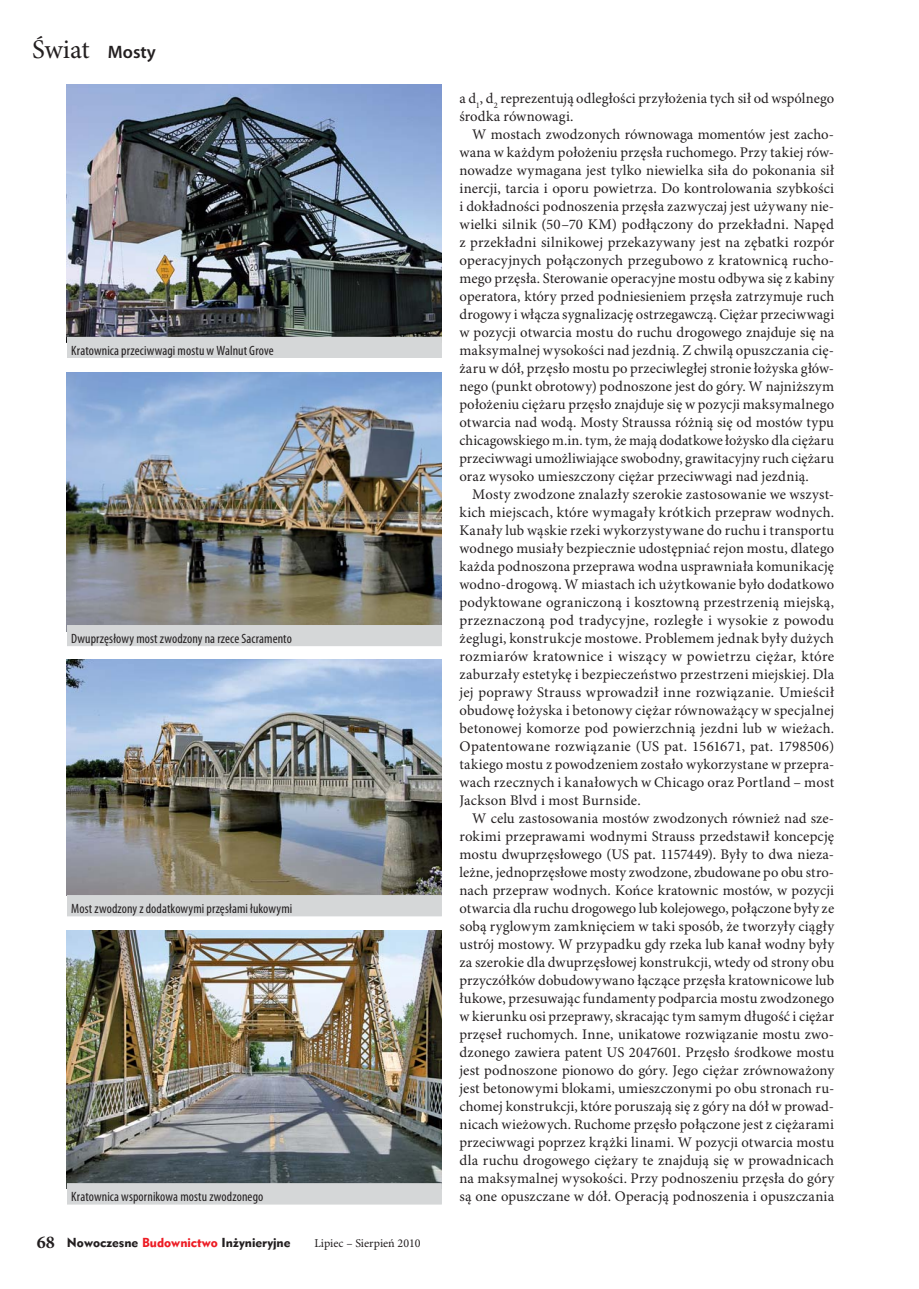
<style>
.page{position:relative;width:919px;height:1289px;background:#fff}
.page>*{position:absolute;margin:0;border:0;box-sizing:border-box;transform-origin:0 0}
.t1{font:27px "Minion Pro";color:#231f20}
.t2{font:14.7px/18px "Minion Pro";letter-spacing:.01em;color:#231f20;text-align:justify}
.t3{font:condensed 13.5px "Myriad Pro";letter-spacing:.01em;color:#231f20}
.t4{font:12px "Geometr 415 Blk PL";color:#231f20}
.t5{font:12px "Minion Pro";color:#231f20}
.s1{font-family:"Myriad Pro";font-weight:600;font-size:18px}
.s2{font-family:"Minion Pro";font-weight:700;font-size:18px}
.s3{color:#ed1c24}
</style>
<div class="page">
<img style="left:67px;top:85px;width:374px;height:252px">
<img style="left:67px;top:373px;width:374px;height:252px">
<img style="left:67px;top:660px;width:374px;height:235px">
<img style="left:67px;top:930px;width:374px;height:253px">
<div style="left:67px;top:337px;width:375px;height:21px;background:#d5d7d8"></div>
<div style="left:67px;top:625px;width:375px;height:21px;background:#d5d7d8"></div>
<div style="left:67px;top:895px;width:375px;height:21px;background:#d5d7d8"></div>
<div style="left:67px;top:1183px;width:375px;height:21px;background:#d5d7d8"></div>
<h1 class="t1" style="left:32px;top:39px;width:125px">Świat <span class="s1">Mosty</span></h1>
<p class="t3" style="left:71px;top:345px;width:204px">Kratownica przeciwwagi mostu w Walnut Grove</p>
<p class="t3" style="left:71px;top:633px;width:222px">Dwuprzęsłowy most zwodzony na rzece Sacramento</p>
<p class="t3" style="left:71px;top:903px;width:222px">Most zwodzony z dodatkowymi przęsłami łukowymi</p>
<p class="t3" style="left:71px;top:1191px;width:194px">Kratownica wspornikowa mostu zwodzonego</p>
<p class="t4" style="left:37px;top:1236px;width:255px"><span class="s2">68</span> Nowoczesne <span class="s3">Budownictwo</span> Inżynieryjne</p>
<p class="t5" style="left:314px;top:1238px;width:108px">Lipiec – Sierpień 2010</p>
<p class="t2" style="left:459px;top:90px;width:376px">a d<sub>1</sub>, d<sub>2</sub> reprezentują odległości przyłożenia tych sił od wspólnego środka równowagi.</p>
<p class="t2" style="left:459px;top:126px;width:376px;text-indent:13px">W mostach zwodzonych równowaga momentów jest zacho&shy;wana w każdym położeniu przęsła ruchomego. Przy takiej rów&shy;nowadze wymagana jest tylko niewielka siła do pokonania sił inercji, tarcia i oporu powietrza. Do kontrolowania szybkości i dokładności podnoszenia przęsła zazwyczaj jest używany nie&shy;wielki silnik (50–70 KM) podłączony do przekładni. Napęd z przekładni silnikowej przekazywany jest na zębatki rozpór operacyjnych połączonych przegubowo z kratownicą rucho&shy;mego przęsła. Sterowanie operacyjne mostu odbywa się z kabiny operatora, który przed podniesieniem przęsła zatrzymuje ruch drogowy i włącza sygnalizację ostrzegawczą. Ciężar przeciwwagi w pozycji otwarcia mostu do ruchu drogowego znajduje się na maksymalnej wysokości nad jezdnią. Z chwilą opuszczania cię&shy;żaru w dół, przęsło mostu po przeciwległej stronie łożyska głów&shy;nego (punkt obrotowy) podnoszone jest do góry. W najniższym położeniu ciężaru przęsło znajduje się w pozycji maksymalnego otwarcia nad wodą. Mosty Straussa różnią się od mostów typu chicagowskiego m.in. tym, że mają dodatkowe łożysko dla ciężaru przeciwwagi umożliwiające swobodny, grawitacyjny ruch ciężaru oraz wysoko umieszczony ciężar przeciwwagi nad jezdnią.</p>
<p class="t2" style="left:459px;top:486px;width:376px;text-indent:13px">Mosty zwodzone znalazły szerokie zastosowanie we wszyst&shy;kich miejscach, które wymagały krótkich przepraw wodnych.<br>Kanały lub wąskie rzeki wykorzystywane do ruchu i transportu wodnego musiały bezpiecznie udostępniać rejon mostu, dlatego każda podnoszona przeprawa wodna usprawniała komunikację wodno-drogową. W miastach ich użytkowanie było dodatkowo podyktowane ograniczoną i kosztowną przestrzenią miejską, przeznaczoną pod tradycyjne, rozległe i wysokie z powodu żeglugi, konstrukcje mostowe. Problemem jednak były dużych rozmiarów kratownice i wiszący w powietrzu ciężar, które zaburzały estetykę i bezpieczeństwo przestrzeni miejskiej. Dla jej poprawy Strauss wprowadził inne rozwiązanie. Umieścił obudowę łożyska i betonowy ciężar równoważący w specjalnej betonowej komorze pod powierzchnią jezdni lub w wieżach.<br>Opatentowane rozwiązanie (US pat. 1561671, pat. 1798506) takiego mostu z powodzeniem zostało wykorzystane w przepra&shy;wach rzecznych i kanałowych w Chicago oraz Portland – most Jackson Blvd i most Burnside.</p>
<p class="t2" style="left:459px;top:810px;width:376px;text-indent:13px">W celu zastosowania mostów zwodzonych również nad sze&shy;rokimi przeprawami wodnymi Strauss przedstawił koncepcję mostu dwuprzęsłowego (US pat. 1157449). Były to dwa nieza&shy;leżne, jednoprzęsłowe mosty zwodzone, zbudowane po obu stro&shy;nach przepraw wodnych. Końce kratownic mostów, w pozycji otwarcia dla ruchu drogowego lub kolejowego, połączone były ze sobą ryglowym zamknięciem w taki sposób, że tworzyły ciągły ustrój mostowy. W przypadku gdy rzeka lub kanał wodny były za szerokie dla dwuprzęsłowej konstrukcji, wtedy od strony obu przyczółków dobudowywano łączące przęsła kratownicowe lub łukowe, przesuwając fundamenty podparcia mostu zwodzonego w kierunku osi przeprawy, skracając tym samym długość i ciężar przęseł ruchomych. Inne, unikatowe rozwiązanie mostu zwo&shy;dzonego zawiera patent US 2047601. Przęsło środkowe mostu jest podnoszone pionowo do góry. Jego ciężar zrównoważony jest betonowymi blokami, umieszczonymi po obu stronach ru&shy;chomej konstrukcji, które poruszają się z góry na dół w prowad&shy;nicach wieżowych. Ruchome przęsło połączone jest z ciężarami przeciwwagi poprzez krążki linami. W pozycji otwarcia mostu dla ruchu drogowego ciężary te znajdują się w prowadnicach na maksymalnej wysokości. Przy podnoszeniu przęsła do góry są one opuszczane w dół. Operacją podnoszenia i opuszczania</p>
</div>
